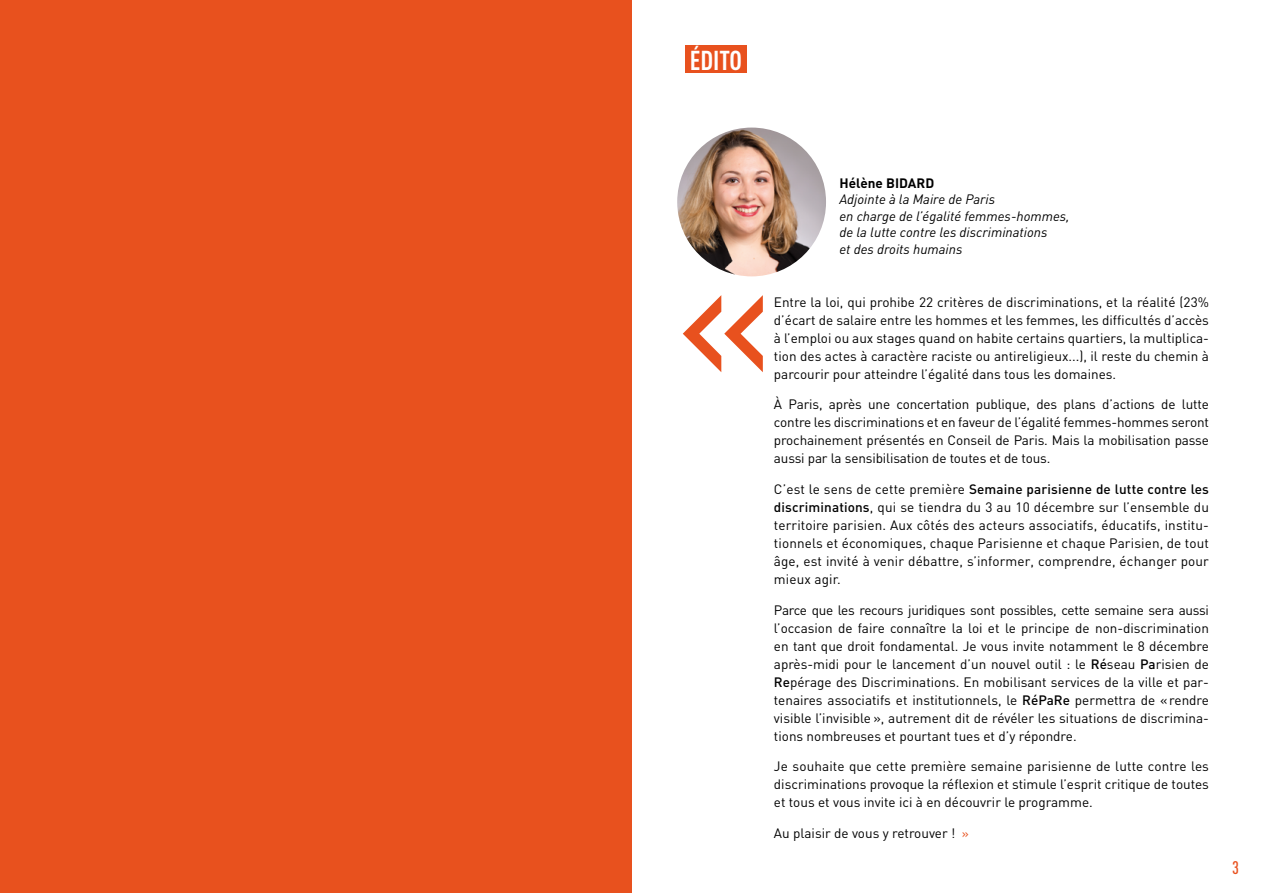
<style>
.page{position:relative;width:1263px;height:893px;background:#fff}
.page>*{position:absolute;margin:0;border:0;box-sizing:border-box;transform-origin:0 0}
.t1{font:183.6px "DIN";color:#e8511e}
.t2{font:700 27px "DIN Cond";color:#fff}
.t3{font:500 18px "DIN Cond";color:#e8511e}
.t4{font:13.5px/18px "DIN";color:#000;text-align:justify}
.t5{font:italic 13.5px/16.5px "DIN";color:#000}
.t6{font:700 13.5px "DIN";color:#000}
.s1{font-weight:500}
.s2{font-size:12.75px;color:#e8511e}
</style>
<div class="page">
<div style="left:0;top:0;width:631px;height:893px;background:#e8511e"></div>
<div style="left:685px;top:45px;width:62px;height:28px;background:#e8511e"></div>
<img style="left:677px;top:128px;width:149px;height:148px;border-radius:74px">
<h2 class="t2" style="left:690px;top:44px;width:54px">ÉDITO</h2>
<p class="t6" style="left:839px;top:174px;width:96px">Hélène BIDARD</p>
<p class="t5" style="left:839px;top:191px;width:232px">Adjointe à la Maire de Paris<br>en charge de l’égalité femmes-hommes, de la lutte contre les discriminations<br>et des droits humains</p>
<h1 class="t1" style="left:675px;top:202px;width:103px">«</h1>
<p class="t4" style="left:774px;top:292px;width:436px">Entre la loi, qui prohibe 22 critères de discriminations, et la réalité (23% d’écart de salaire entre les hommes et les femmes, les difficultés d’accès à l’emploi ou aux stages quand on habite certains quartiers, la multiplica&shy;tion des actes à caractère raciste ou antireligieux...), il reste du chemin à parcourir pour atteindre l’égalité dans tous les domaines.</p>
<p class="t4" style="left:774px;top:395px;width:436px">À Paris, après une concertation publique, des plans d’actions de lutte contre les discriminations et en faveur de l’égalité femmes-hommes seront prochainement présentés en Conseil de Paris. Mais la mobilisation passe aussi par la sensibilisation de toutes et de tous.</p>
<p class="t4" style="left:774px;top:480px;width:436px">C’est le sens de cette première <span class="s1">Semaine parisienne de lutte contre les discriminations</span>, qui se tiendra du 3 au 10 décembre sur l’ensemble du territoire parisien. Aux côtés des acteurs associatifs, éducatifs, institu&shy;tionnels et économiques, chaque Parisienne et chaque Parisien, de tout âge, est invité à venir débattre, s’informer, comprendre, échanger pour mieux agir.</p>
<p class="t4" style="left:774px;top:601px;width:436px">Parce que les recours juridiques sont possibles, cette semaine sera aussi l’occasion de faire connaître la loi et le principe de non-discrimination en tant que droit fondamental. Je vous invite notamment le 8 décembre après-midi pour le lancement d’un nouvel outil : le <span class="s1">Ré</span>seau <span class="s1">Pa</span>risien de <span class="s1">Re</span>pérage des Discriminations. En mobilisant services de la ville et par&shy;tenaires associatifs et institutionnels, le <span class="s1">RéPaRe</span> permettra de «rendre visible l’invisible », autrement dit de révéler les situations de discrimina&shy;tions nombreuses et pourtant tues et d’y répondre.</p>
<p class="t4" style="left:774px;top:757px;width:436px">Je souhaite que cette première semaine parisienne de lutte contre les discriminations provoque la réflexion et stimule l’esprit critique de toutes et tous et vous invite ici à en découvrir le programme.</p>
<p class="t4" style="left:774px;top:824px;width:196px">Au plaisir de vous y retrouver ! <span class="s2">»</span></p>
<h3 class="t3" style="left:1232px;top:857px;width:8px">3</h3>
</div>
